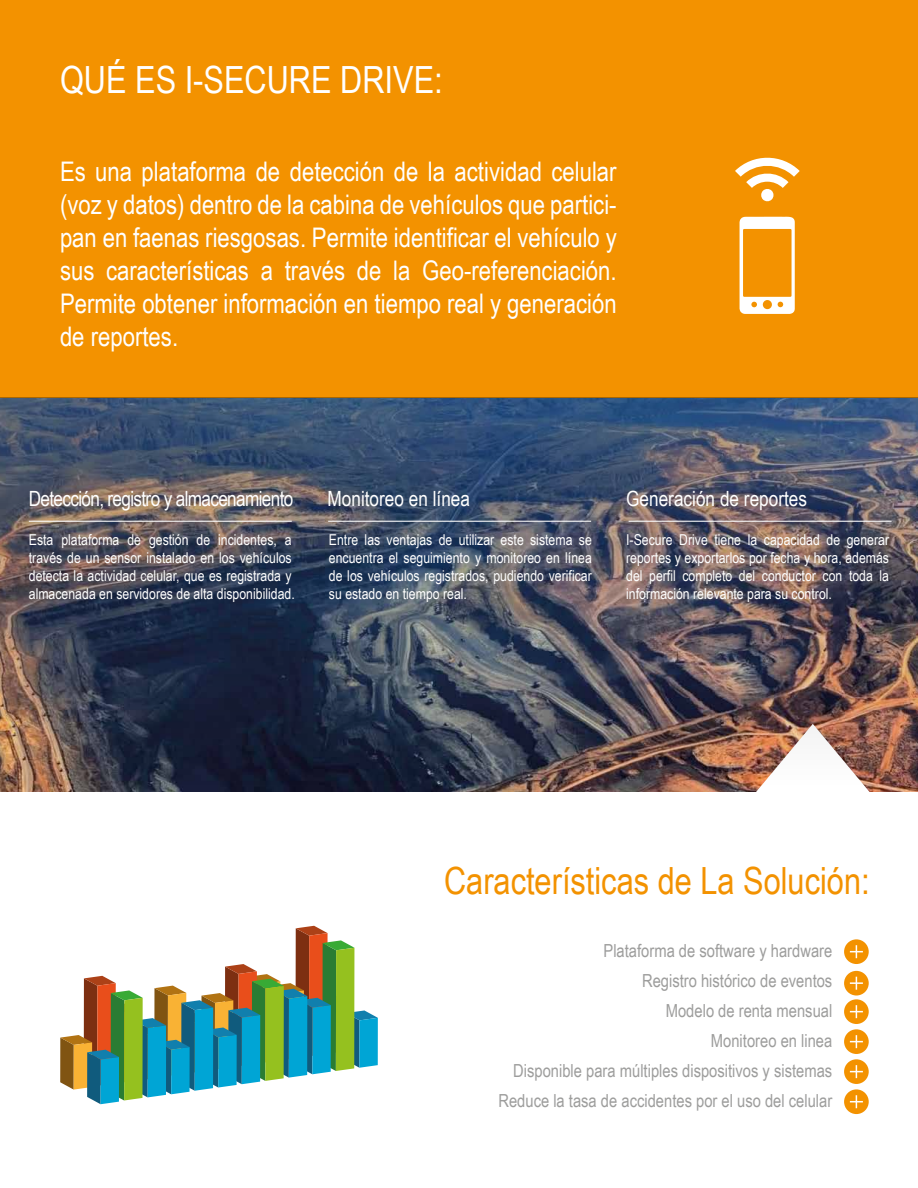
<style>
.page{position:relative;width:918px;height:1188px;background:#fff}
.page>*{position:absolute;margin:0;border:0;box-sizing:border-box;transform-origin:0 0}
.t1{font:37.5px "Arial Narrow";color:#f39200}
.t2{font:37.5px "Arial Narrow";color:#fff}
.t3{font:27px/33px "Arial Narrow";color:#fff;text-align:justify}
.t4{font:21px "Arial Narrow";color:#fff}
.t5{font:21px "Arial Narrow";letter-spacing:-.03em;color:#fff}
.t6{font:18px/30px "Arial Narrow";color:#9d9d9c;text-align:right}
.t7{font:15px/18px "Arial Narrow";color:#fff;text-align:justify}
</style>
<div class="page">
<div style="left:0;top:0;width:918px;height:398px;background:#f39200"></div>
<img style="left:0;top:398px;width:918px;height:394px">
<hr style="left:29px;top:521px;width:263px;height:1px;background:#fff">
<hr style="left:328px;top:521px;width:263px;height:1px;background:#fff">
<hr style="left:629px;top:521px;width:263px;height:1px;background:#fff">
<div style="left:844px;top:939px;width:25px;height:25px;background:#f39200;border-radius:50%"></div>
<svg style="left:850px;top:945px;width:13px;height:13px"></svg>
<div style="left:844px;top:971px;width:25px;height:25px;background:#f39200;border-radius:50%"></div>
<svg style="left:850px;top:977px;width:13px;height:13px"></svg>
<div style="left:844px;top:999px;width:25px;height:25px;background:#f39200;border-radius:50%"></div>
<svg style="left:850px;top:1005px;width:13px;height:13px"></svg>
<div style="left:844px;top:1029px;width:25px;height:25px;background:#f39200;border-radius:50%"></div>
<svg style="left:850px;top:1035px;width:13px;height:13px"></svg>
<div style="left:844px;top:1059px;width:25px;height:25px;background:#f39200;border-radius:50%"></div>
<svg style="left:850px;top:1065px;width:13px;height:13px"></svg>
<div style="left:844px;top:1089px;width:25px;height:25px;background:#f39200;border-radius:50%"></div>
<svg style="left:850px;top:1095px;width:13px;height:13px"></svg>
<svg style="left:740px;top:217px;width:55px;height:97px"></svg>
<svg style="left:735px;top:157px;width:65px;height:45px"></svg>
<svg style="left:60px;top:926px;width:318px;height:178px"></svg>
<h1 class="t2" style="left:60px;top:52px;width:384px">QUÉ ES I-SECURE DRIVE:</h1>
<p class="t3" style="left:60px;top:154px;width:558px">Es una plataforma de detección de la actividad celular (voz y datos) dentro de la cabina de vehículos que partici&shy;pan en faenas riesgosas. Permite identificar el vehículo y sus características a través de la Geo-referenciación.<br>Permite obtener información en tiempo real y generación de reportes.</p>
<h3 class="t5" style="left:29px;top:483px;width:266px">Detección, registro y almacenamiento</h3>
<h3 class="t4" style="left:328px;top:483px;width:144px">Monitoreo en línea</h3>
<h3 class="t4" style="left:626px;top:483px;width:182px">Generación de reportes</h3>
<p class="t7" style="left:29px;top:530px;width:267px;text-align:left">Esta plataforma de gestión de incidentes, a través de un sensor instalado en los vehículos detecta la actividad celular, que es registrada y almacenada en servidores de alta disponibilidad.</p>
<p class="t7" style="left:329px;top:530px;width:264px">Entre las ventajas de utilizar este sistema se encuentra el seguimiento y monitoreo en línea de los vehículos registrados, pudiendo verificar su estado en tiempo real.</p>
<p class="t7" style="left:626px;top:530px;width:264px">I-Secure Drive tiene la capacidad de generar reportes y exportarlos por fecha y hora, además del perfil completo del conductor con toda la información relevante para su control.</p>
<h1 class="t1" style="left:444px;top:853px;width:427px">Características de La Solución:</h1>
<p class="t6" style="left:498px;top:935px;width:335px">Plataforma de software y hardware<br>Registro histórico de eventos<br>Modelo de renta mensual<br>Monitoreo en linea<br>Disponible para múltiples dispositivos y sistemas Reduce la tasa de accidentes por el uso del celular</p>
</div>
